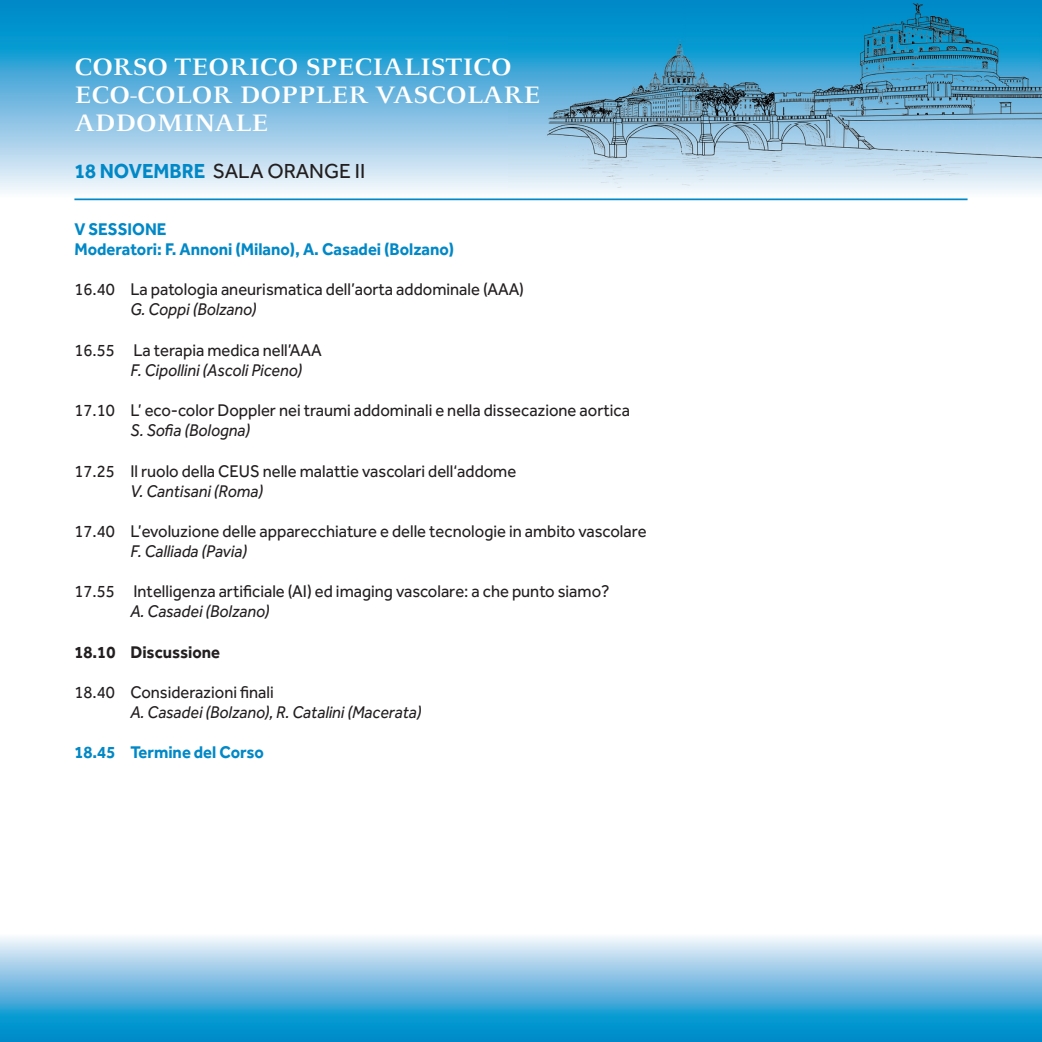
<style>
.page{position:relative;width:1042px;height:1042px;background:#fff}
.page>*{position:absolute;margin:0;border:0;box-sizing:border-box;transform-origin:0 0}
.t1{font:600 26.25px/28px "FF Celeste";color:#fff;scale:1.1 1}
.t2{font:21px "Effra";color:#231f20}
.t3{font:17.5px "Effra";color:#231f20;scale:.95 1}
.t4{font:italic 17.5px "Effra";color:#231f20;scale:.95 1}
.t5{font:700 17.5px/20.1px "Effra";color:#0088c7;scale:.95 1}
.t6{font:700 17.5px "Effra";color:#231f20;scale:.95 1}
.s1{font-weight:700;color:#0088c7}
</style>
<div class="page">
<svg style="left:1px;top:937px;width:1041px;height:105px;background:#67b9df"></svg>
<svg style="left:0;top:933px;width:1px;height:109px"></svg>
<svg style="left:1px;top:0;width:1041px;height:193px;background:#6cbae0"></svg>
<svg style="left:0;top:0;width:1px;height:198px"></svg>
<img style="left:508px;top:0;width:534px;height:187px">
<hr style="left:74px;top:198px;width:893px;height:2px;background:#0088c7">
<h1 class="t1" style="left:74px;top:52px;width:425px">CORSO TEORICO SPECIALISTICO<br>ECO-COLOR DOPPLER VASCOLARE<br>ADDOMINALE</h1>
<p class="t2" style="left:74px;top:158px;width:292px"><span class="s1">18 NOVEMBRE</span> SALA ORANGE II</p>
<p class="t5" style="left:74px;top:219px;width:401px">V SESSIONE<br>Moderatori: F. Annoni (Milano), A. Casadei (Bolzano)</p>
<p class="t3" style="left:74px;top:279px;width:475px">16.40 La patologia aneurismatica dell’aorta addominale (AAA)</p>
<p class="t4" style="left:130px;top:299px;width:134px">G. Coppi (Bolzano)</p>
<p class="t3" style="left:74px;top:340px;width:262px">16.55 La terapia medica nell’AAA</p>
<p class="t4" style="left:130px;top:360px;width:182px">F. Cipollini (Ascoli Piceno)</p>
<p class="t3" style="left:74px;top:400px;width:586px">17.10 L’ eco-color Doppler nei traumi addominali e nella dissecazione aortica</p>
<p class="t4" style="left:130px;top:420px;width:128px">S. Sofia (Bologna)</p>
<p class="t3" style="left:74px;top:460px;width:467px">17.25 Il ruolo della CEUS nelle malattie vascolari dell‘addome</p>
<p class="t4" style="left:130px;top:480px;width:141px">V. Cantisani (Roma)</p>
<p class="t3" style="left:74px;top:521px;width:604px">17.40 L’evoluzione delle apparecchiature e delle tecnologie in ambito vascolare</p>
<p class="t4" style="left:130px;top:541px;width:124px">F. Calliada (Pavia)</p>
<p class="t3" style="left:74px;top:581px;width:565px">17.55 Intelligenza artificiale (AI) ed imaging vascolare: a che punto siamo?</p>
<p class="t4" style="left:130px;top:601px;width:148px">A. Casadei (Bolzano)</p>
<p class="t6" style="left:74px;top:641px;width:155px">18.10 Discussione</p>
<p class="t3" style="left:74px;top:682px;width:211px">18.40 Considerazioni finali</p>
<p class="t4" style="left:130px;top:702px;width:308px">A. Casadei (Bolzano), R. Catalini (Macerata)</p>
<p class="t5" style="left:74px;top:742px;width:201px">18.45 Termine del Corso</p>
</div>
